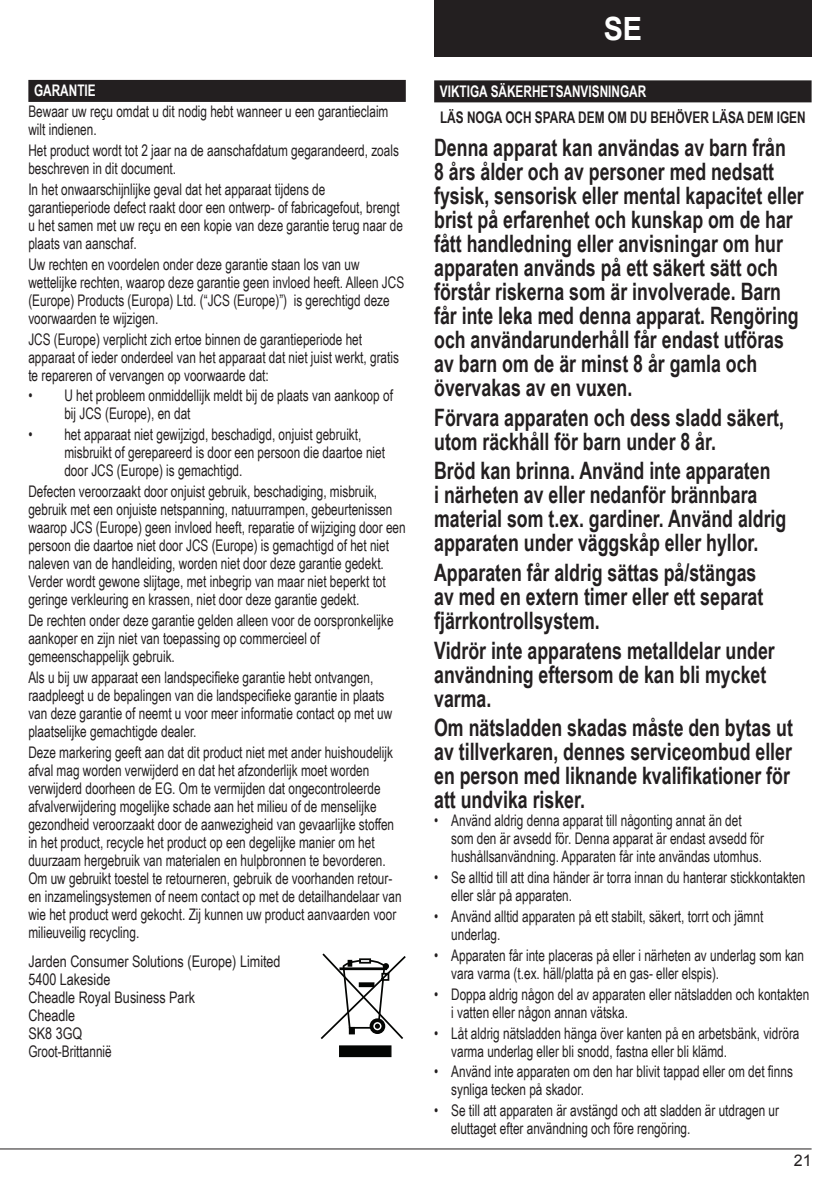
<style>
.page{position:relative;width:840px;height:1191px;background:#fff}
.page>*{position:absolute;margin:0;border:0;box-sizing:border-box;transform-origin:0 0}
.t1{font:700 32px "Arial";color:#fff;scale:.9 1}
.t2{font:700 24px/24px "Arial Narrow";color:#231f20;scale:.9 1}
.t3{font:16px/18px "Arial Narrow";color:#231f20;scale:.9 1}
.t4{font:16px/18px "Arial Narrow";color:#231f20;scale:.96 1}
.t5{font:700 16px "Arial Narrow";color:#231f20;scale:.9 1}
.t6{font:700 16px "Arial Narrow";color:#fff;scale:.9 1}
.t7{font:16px "Arial";color:#231f20}
</style>
<div class="page">
<hr style="left:0;top:1148px;width:811px;height:1px;background:#231f20">
<div style="left:434px;top:80px;width:377px;height:22px;background:#231f20"></div>
<div style="left:434px;top:0;width:377px;height:57px;background:#231f20"></div>
<div style="left:28px;top:80px;width:377px;height:22px;background:#231f20"></div>
<svg style="left:320px;top:953px;width:85px;height:86px"></svg>
<div style="left:382px;top:963px;width:7px;height:6px;background:#040503;border-radius:50%"></div>
<div style="left:339px;top:1045px;width:52px;height:12px;background:#040503;border:1px solid #040503"></div>
<p class="t6" style="left:34px;top:78px;width:70px">GARANTIE</p>
<p class="t3" style="left:28px;top:102px;width:401px">Bewaar uw reçu omdat u dit nodig hebt wanneer u een garantieclaim wilt indienen.</p>
<p class="t3" style="left:28px;top:141px;width:413px">Het product wordt tot 2 jaar na de aanschafdatum gegarandeerd, zoals beschreven in dit document.</p>
<p class="t3" style="left:28px;top:179px;width:417px">In het onwaarschijnlijke geval dat het apparaat tijdens de garantieperiode defect raakt door een ontwerp- of fabricagefout, brengt u het samen met uw reçu en een kopie van deze garantie terug naar de plaats van aanschaf.</p>
<p class="t3" style="left:28px;top:254px;width:419px">Uw rechten en voordelen onder deze garantie staan los van uw wettelijke rechten, waarop deze garantie geen invloed heeft. Alleen JCS (Europe) Products (Europa) Ltd. (“JCS (Europe)”) is gerechtigd deze voorwaarden te wijzigen.</p>
<p class="t3" style="left:28px;top:329px;width:413px">JCS (Europe) verplicht zich ertoe binnen de garantieperiode het apparaat of ieder onderdeel van het apparaat dat niet juist werkt, gratis te repareren of vervangen op voorwaarde dat:</p>
<p class="t3" style="left:64px;top:386px;width:366px;text-indent:-36px">• U het probleem onmiddellijk meldt bij de plaats van aankoop of bij JCS (Europe), en dat</p>
<p class="t3" style="left:64px;top:425px;width:357px;text-indent:-36px">• het apparaat niet gewijzigd, beschadigd, onjuist gebruikt, misbruikt of gerepareerd is door een persoon die daartoe niet door JCS (Europe) is gemachtigd.</p>
<p class="t3" style="left:28px;top:482px;width:420px">Defecten veroorzaakt door onjuist gebruik, beschadiging, misbruik, gebruik met een onjuiste netspanning, natuurrampen, gebeurtenissen waarop JCS (Europe) geen invloed heeft, reparatie of wijziging door een persoon die daartoe niet door JCS (Europe) is gemachtigd of het niet naleven van de handleiding, worden niet door deze garantie gedekt.<br>Verder wordt gewone slijtage, met inbegrip van maar niet beperkt tot geringe verkleuring en krassen, niet door deze garantie gedekt.</p>
<p class="t3" style="left:28px;top:610px;width:407px">De rechten onder deze garantie gelden alleen voor de oorspronkelijke aankoper en zijn niet van toepassing op commercieel of gemeenschappelijk gebruik.</p>
<p class="t3" style="left:28px;top:667px;width:406px">Als u bij uw apparaat een landspecifieke garantie hebt ontvangen, raadpleegt u de bepalingen van die landspecifieke garantie in plaats van deze garantie of neemt u voor meer informatie contact op met uw plaatselijke gemachtigde dealer.</p>
<p class="t3" style="left:28px;top:742px;width:416px">Deze markering geeft aan dat dit product niet met ander huishoudelijk afval mag worden verwijderd en dat het afzonderlijk moet worden verwijderd doorheen de EG. Om te vermijden dat ongecontroleerde afvalverwijdering mogelijke schade aan het milieu of de menselijke gezondheid veroorzaakt door de aanwezigheid van gevaarlijke stoffen in het product, recycle het product op een degelijke manier om het duurzaam hergebruik van materialen en hulpbronnen te bevorderen.<br>Om uw gebruikt toestel te retourneren, gebruik de voorhanden retour&shy;en inzamelingsystemen of neem contact op met de detailhandelaar van wie het product werd gekocht. Zij kunnen uw product aanvaarden voor milieuveilig recycling.</p>
<p class="t4" style="left:28px;top:952px;width:264px">Jarden Consumer Solutions (Europe) Limited<br>5400 Lakeside<br>Cheadle Royal Business Park<br>Cheadle<br>SK8 3GQ<br>Groot-Brittannië</p>
<h1 class="t1" style="left:603px;top:7px;width:44px">SE</h1>
<p class="t6" style="left:439px;top:79px;width:231px">VIKTIGA SÄKERHETSANVISNINGAR</p>
<p class="t5" style="left:440px;top:105px;width:407px">LÄS NOGA OCH SPARA DEM OM DU BEHÖVER LÄSA DEM IGEN</p>
<p class="t2" style="left:434px;top:134px;width:412px">Denna apparat kan användas av barn från<br>8 års ålder och av personer med nedsatt fysisk, sensorisk eller mental kapacitet eller brist på erfarenhet och kunskap om de har fått handledning eller anvisningar om hur apparaten används på ett säkert sätt och förstår riskerna som är involverade. Barn får inte leka med denna apparat. Rengöring och användarunderhåll får endast utföras av barn om de är minst 8 år gamla och övervakas av en vuxen.</p>
<h2 class="t2" style="left:434px;top:404px;width:390px">Förvara apparaten och dess sladd säkert, utom räckhåll för barn under 8 år.</h2>
<h2 class="t2" style="left:434px;top:457px;width:392px">Bröd kan brinna. Använd inte apparaten<br>i närheten av eller nedanför brännbara material som t.ex. gardiner. Använd aldrig apparaten under väggskåp eller hyllor.</h2>
<h2 class="t2" style="left:434px;top:559px;width:367px">Apparaten får aldrig sättas på/stängas av med en extern timer eller ett separat fjärrkontrollsystem.</h2>
<h2 class="t2" style="left:434px;top:637px;width:380px">Vidrör inte apparatens metalldelar under användning eftersom de kan bli mycket varma.</h2>
<h2 class="t2" style="left:434px;top:714px;width:400px">Om nätsladden skadas måste den bytas ut av tillverkaren, dennes serviceombud eller en person med liknande kvalifikationer för att undvika risker.</h2>
<p class="t3" style="left:451px;top:811px;width:349px;text-indent:-17px">• Använd aldrig denna apparat till någonting annat än det som den är avsedd för. Denna apparat är endast avsedd för hushållsanvändning. Apparaten får inte användas utomhus.</p>
<p class="t3" style="left:451px;top:868px;width:395px;text-indent:-17px">• Se alltid till att dina händer är torra innan du hanterar stickkontakten eller slår på apparaten.</p>
<p class="t3" style="left:451px;top:906px;width:348px;text-indent:-17px">• Använd alltid apparaten på ett stabilt, säkert, torrt och jämnt underlag.</p>
<p class="t3" style="left:451px;top:945px;width:393px;text-indent:-17px">• Apparaten får inte placeras på eller i närheten av underlag som kan vara varma (t.ex. häll/platta på en gas- eller elspis).</p>
<p class="t3" style="left:451px;top:984px;width:399px;text-indent:-17px">• Doppa aldrig någon del av apparaten eller nätsladden och kontakten i vatten eller någon annan vätska.</p>
<p class="t3" style="left:451px;top:1023px;width:388px;text-indent:-17px">• Låt aldrig nätsladden hänga över kanten på en arbetsbänk, vidröra varma underlag eller bli snodd, fastna eller bli klämd.</p>
<p class="t3" style="left:451px;top:1062px;width:381px;text-indent:-17px">• Använd inte apparaten om den har blivit tappad eller om det finns synliga tecken på skador.</p>
<p class="t3" style="left:451px;top:1101px;width:365px;text-indent:-17px">• Se till att apparaten är avstängd och att sladden är utdragen ur eluttaget efter användning och före rengöring.</p>
<p class="t7" style="left:793px;top:1150px;width:19px">21</p>
</div>
